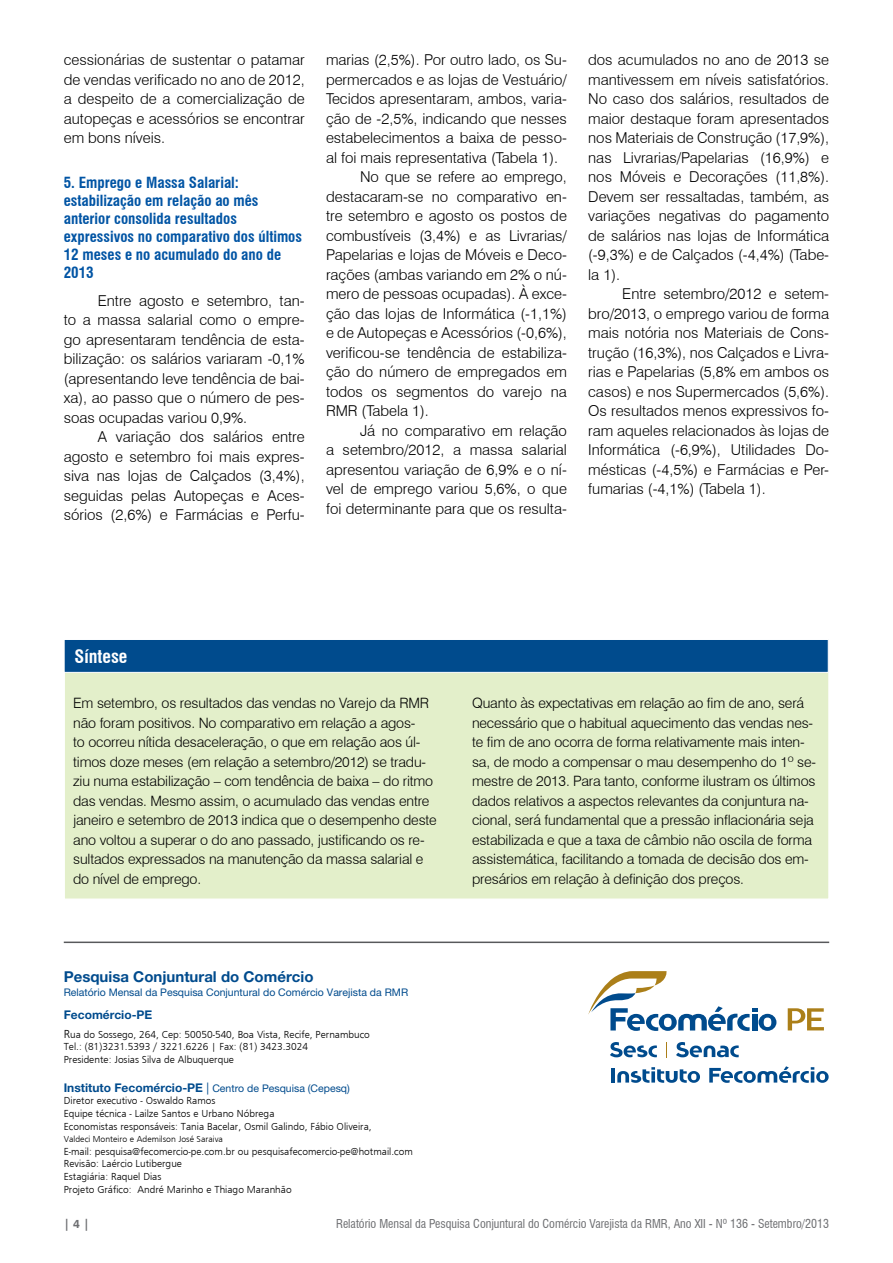
<style>
.page{position:relative;width:893px;height:1263px;background:#fff}
.page>*{position:absolute;margin:0;border:0;box-sizing:border-box;transform-origin:0 0}
.t1{font:700 condensed 18px "Swiss 721 BT";color:#fff}
.t2{font:300 15px/19.5px "Swiss 721 BT";color:#000;text-align:justify}
.t3{font:700 condensed 15px/18px "Swiss 721 BT";color:#0054a4}
.t4{font:700 15px "Helvetica Neue LT Pro";color:#004b8d}
.t5{font:300 14.25px/19.5px "Swiss 721 BT";letter-spacing:-.01em;color:#000}
.t6{font:condensed 12px "Swiss 721 BT";color:#6d6e71}
.t7{font:700 12px "Helvetica Neue LT Pro";color:#004b8d}
.t8{font:700 12px "Swiss 721 BT";color:#6d6e71}
.t9{font:300 10.5px/12.6px "Frugal Sans";color:#000}
.t10{font:10.5px "Helvetica Neue LT Pro";color:#004b8d}
.t11{font:300 9px "Frugal Sans";color:#000}
.s1{font-size:12px}
.s2{font-weight:700;font-size:12px}
</style>
<div class="page">
<div style="left:64px;top:671px;width:765px;height:228px;background:#e3efca;border:1px solid #fff"></div>
<div style="left:64px;top:639px;width:765px;height:34px;background:#004b8d;border:1px solid #fff"></div>
<hr style="left:64px;top:941px;width:765px;height:2px;background:#58595b">
<svg style="left:666px;top:1042px;width:1px;height:15px"></svg>
<svg style="left:610px;top:1042px;width:47px;height:15px"></svg>
<svg style="left:676px;top:1042px;width:63px;height:15px"></svg>
<hr style="left:611px;top:1068px;width:4px;height:14px;background:#004b8d">
<svg style="left:617px;top:1067px;width:83px;height:16px"></svg>
<svg style="left:709px;top:1066px;width:120px;height:17px"></svg>
<svg style="left:588px;top:971px;width:188px;height:60px"></svg>
<svg style="left:788px;top:1008px;width:36px;height:22px"></svg>
<p class="t2" style="left:64px;top:50px;width:242px">cessionárias de sustentar o patamar de vendas verificado no ano de 2012, a despeito de a comercialização de autopeças e acessórios se encontrar em bons níveis.</p>
<p class="t3" style="left:64px;top:173px;width:240px">5. Emprego e Massa Salarial: estabilização em relação ao mês anterior consolida resultados expressivos no comparativo dos últimos<br>12 meses e no acumulado do ano de<br>2013</p>
<p class="t2" style="left:64px;top:291px;width:242px;text-indent:34px">Entre agosto e setembro, tan&shy;to a massa salarial como o empre&shy;go apresentaram tendência de esta&shy;bilização: os salários variaram -0,1% (apresentando leve tendência de bai&shy;xa), ao passo que o número de pes&shy;soas ocupadas variou 0,9%.</p>
<p class="t2" style="left:64px;top:427px;width:242px;text-indent:34px">A variação dos salários entre agosto e setembro foi mais expres&shy;siva nas lojas de Calçados (3,4%), seguidas pelas Autopeças e Aces&shy;sórios (2,6%) e Farmácias e Perfu-</p>
<p class="t2" style="left:326px;top:50px;width:242px">marias (2,5%). Por outro lado, os Su-</p>
<p class="t2" style="left:326px;top:70px;width:242px">permercados e as lojas de Vestuário/</p>
<p class="t2" style="left:326px;top:89px;width:242px">Tecidos apresentaram, ambos, varia-</p>
<p class="t2" style="left:326px;top:109px;width:242px">ção de -2,5%, indicando que nesses</p>
<p class="t2" style="left:326px;top:128px;width:242px">estabelecimentos a baixa de pesso-</p>
<p class="t2" style="left:326px;top:148px;width:234px">al foi mais representativa (Tabela 1).</p>
<p class="t2" style="left:360px;top:167px;width:208px">No que se refere ao emprego,</p>
<p class="t2" style="left:326px;top:187px;width:242px">destacaram-se no comparativo en-</p>
<p class="t2" style="left:326px;top:206px;width:242px">tre setembro e agosto os postos de</p>
<p class="t2" style="left:326px;top:226px;width:242px">combustíveis (3,4%) e as Livrarias/</p>
<p class="t2" style="left:326px;top:245px;width:242px">Papelarias e lojas de Móveis e Deco-</p>
<p class="t2" style="left:326px;top:265px;width:242px">rações (ambas variando em 2% o nú-</p>
<p class="t2" style="left:326px;top:284px;width:242px">mero de pessoas ocupadas). À exce-</p>
<p class="t2" style="left:326px;top:304px;width:242px">ção das lojas de Informática (-1,1%)</p>
<p class="t2" style="left:326px;top:323px;width:242px">e de Autopeças e Acessórios (-0,6%),</p>
<p class="t2" style="left:326px;top:343px;width:242px">verificou-se tendência de estabiliza-</p>
<p class="t2" style="left:326px;top:362px;width:242px">ção do número de empregados em</p>
<p class="t2" style="left:326px;top:382px;width:242px">todos os segmentos do varejo na</p>
<p class="t2" style="left:326px;top:401px;width:104px">RMR (Tabela 1).</p>
<p class="t2" style="left:360px;top:421px;width:208px">Já no comparativo em relação</p>
<p class="t2" style="left:326px;top:440px;width:242px">a setembro/2012, a massa salarial</p>
<p class="t2" style="left:326px;top:460px;width:242px">apresentou variação de 6,9% e o ní-</p>
<p class="t2" style="left:326px;top:479px;width:242px">vel de emprego variou 5,6%, o que</p>
<p class="t2" style="left:326px;top:499px;width:242px">foi determinante para que os resulta-</p>
<p class="t2" style="left:588px;top:50px;width:242px">dos acumulados no ano de 2013 se mantivessem em níveis satisfatórios.<br>No caso dos salários, resultados de maior destaque foram apresentados nos Materiais de Construção (17,9%), nas Livrarias/Papelarias (16,9%) e nos Móveis e Decorações (11,8%).<br>Devem ser ressaltadas, também, as variações negativas do pagamento de salários nas lojas de Informática (-9,3%) e de Calçados (-4,4%) (Tabe&shy;la 1).</p>
<p class="t2" style="left:588px;top:284px;width:242px;text-indent:34px">Entre setembro/2012 e setem&shy;bro/2013, o emprego variou de forma mais notória nos Materiais de Cons&shy;trução (16,3%), nos Calçados e Livra&shy;rias e Papelarias (5,8% em ambos os casos) e nos Supermercados (5,6%).<br>Os resultados menos expressivos fo&shy;ram aqueles relacionados às lojas de Informática (-6,9%), Utilidades Do&shy;mésticas (-4,5%) e Farmácias e Per&shy;fumarias (-4,1%) (Tabela 1).</p>
<p class="t1" style="left:75px;top:645px;width:54px">Síntese</p>
<p class="t5" style="left:73px;top:693px;width:365px">Em setembro, os resultados das vendas no Varejo da RMR não foram positivos. No comparativo em relação a agos-<br>to ocorreu nítida desaceleração, o que em relação aos úl&shy;timos doze meses (em relação a setembro/2012) se tradu&shy;ziu numa estabilização – com tendência de baixa – do ritmo das vendas. Mesmo assim, o acumulado das vendas entre janeiro e setembro de 2013 indica que o desempenho deste ano voltou a superar o do ano passado, justificando os re&shy;sultados expressados na manutenção da massa salarial e do nível de emprego.</p>
<p class="t4" style="left:64px;top:967px;width:251px">Pesquisa Conjuntural do Comércio</p>
<p class="t10" style="left:64px;top:986px;width:346px">Relatório Mensal da Pesquisa Conjuntural do Comércio Varejista da RMR</p>
<p class="t7" style="left:64px;top:1007px;width:90px">Fecomércio-PE</p>
<p class="t9" style="left:64px;top:1028px;width:308px"><span class="s1">R</span>ua do Sossego, 264, Cep: 50050-540, Boa Vista, Recife, Pernambuco<br>Tel.: (81)3231.5393 / 3221.6226 | Fax: (81) 3423.3024<br>Presidente: Josias Silva de Albuquerque</p>
<p class="t10" style="left:64px;top:1082px;width:288px"><span class="s2">Instituto Fecomércio-PE</span> <span class="s1">|</span> Centro de Pesquisa (Cepesq)</p>
<p class="t9" style="left:64px;top:1094px;width:309px">Diretor executivo - Oswaldo Ramos<br>Equipe técnica - Lailze Santos e Urbano Nóbrega<br>Economistas responsáveis: Tania Bacelar, Osmil Galindo, Fábio Oliveira,</p>
<p class="t11" style="left:64px;top:1134px;width:161px">Valdeci Monteiro e Ademilson José Saraiva</p>
<p class="t9" style="left:64px;top:1145px;width:350px">E-mail: pesquisa@fecomercio-pe.com.br ou pesquisafecomercio-pe@hotmail.com Revisão: Laércio Lutibergue<br>Estagiária: Raquel Dias<br>Projeto Gráfico: André Marinho e Thiago Maranhão</p>
<p class="t5" style="left:472px;top:693px;width:346px">Quanto às expectativas em relação ao fim de ano, será necessário que o habitual aquecimento das vendas nes&shy;te fim de ano ocorra de forma relativamente mais inten&shy;sa, de modo a compensar o mau desempenho do 1º se&shy;mestre de 2013. Para tanto, conforme ilustram os últimos dados relativos a aspectos relevantes da conjuntura na&shy;cional, será fundamental que a pressão inflacionária seja estabilizada e que a taxa de câmbio não oscila de forma assistemática, facilitando a tomada de decisão dos em&shy;presários em relação à definição dos preços.</p>
<p class="t8" style="left:64px;top:1216px;width:27px">| 4 |</p>
<p class="t6" style="left:336px;top:1216px;width:494px">Relatório Mensal da Pesquisa Conjuntural do Comércio Varejista da RMR, Ano XII - Nº 136 - Setembro/2013</p>
</div>
